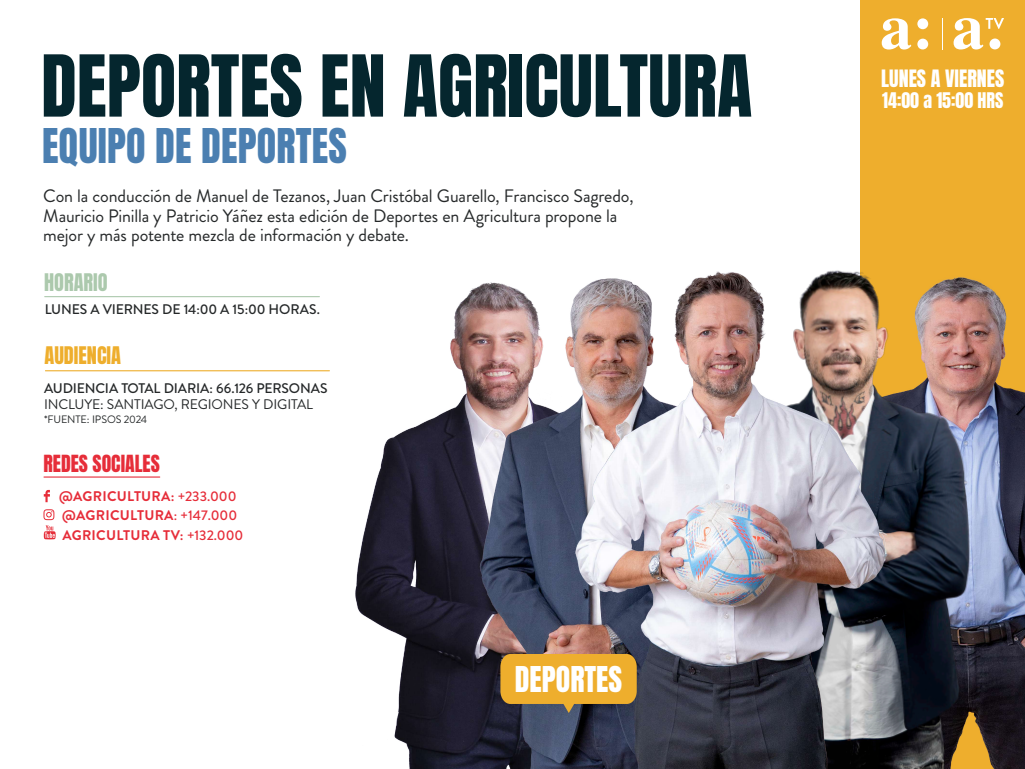
<style>
.page{position:relative;width:1025px;height:769px;background:#fff}
.page>*{position:absolute;margin:0;border:0;box-sizing:border-box;transform-origin:0 0}
.t1{font:72.5px "Anton";color:#05262e}
.t2{font:40px "Anton";letter-spacing:.005em;color:#4b7fb1}
.t3{font:29.7px "Anton";color:#fff}
.t4{font:20.25px "Anton";color:#eeae2d}
.t5{font:20.25px "Anton";color:#acc9ad}
.t6{font:20px "Anton";color:#fff}
.t7{font:19.75px "Anton";color:#e62d39}
.t8{font:18px/19.5px "Brandon Grotesque";letter-spacing:-.01em;color:#252829}
.t9{font:18px "Anton";color:#fff}
.t10{font:700 14px/19.6px "Brandon Grotesque";letter-spacing:.02em;color:#e62d39}
.t11{font:500 13.95px "Brandon Grotesque";letter-spacing:-.01em;color:#252829}
.t12{font:13.95px "Brandon Grotesque";letter-spacing:-.01em;color:#252829}
.t13{font:10.75px "Brandon Grotesque";letter-spacing:-.015em;color:#252829}
.s1{font-weight:500}
</style>
<div class="page">
<div style="left:860px;top:0;width:164px;height:769px;background:#eeae2d"></div>
<img style="left:975px;top:280px;width:49px;height:489px">
<hr style="left:45px;top:370px;width:285px;height:1px;background:#eeae2d">
<hr style="left:44px;top:296px;width:276px;height:1px;background:#acc9ad">
<img style="left:305px;top:296px;width:136px;height:473px">
<img style="left:441px;top:282px;width:102px;height:487px">
<img style="left:916px;top:277px;width:59px;height:492px">
<img style="left:543px;top:270px;width:373px;height:499px">
<svg style="left:500px;top:654px;width:136px;height:59px;background:#cf9a32"></svg>
<hr style="left:43px;top:476px;width:117px;height:2px;background:#e62d39">
<svg style="left:44px;top:490px;width:6px;height:12px"></svg>
<svg style="left:43px;top:509px;width:13px;height:30px"></svg>
<svg style="left:881px;top:18px;width:30px;height:32px"></svg>
<svg style="left:917px;top:18px;width:11px;height:31px"></svg>
<hr style="left:942px;top:18px;width:1px;height:32px;background:#fff">
<svg style="left:953px;top:18px;width:51px;height:31px"></svg>
<h1 class="t1" style="left:41px;top:49px;width:712px">DEPORTES EN AGRICULTURA</h1>
<h2 class="t2" style="left:42px;top:125px;width:306px">EQUIPO DE DEPORTES</h2>
<p class="t8" style="left:43px;top:186px;width:592px">Con la conducción de Manuel de Tezanos, Juan Cristóbal Guarello, Francisco Sagredo,<br>Mauricio Pinilla y Patricio Yáñez esta edición de Deportes en Agricultura propone la mejor y más potente mezcla de información y debate.</p>
<p class="t5" style="left:44px;top:273px;width:65px">HORARIO</p>
<p class="t11" style="left:45px;top:300px;width:277px">LUNES A VIERNES DE 14:00 A 15:00 HORAS.</p>
<p class="t4" style="left:44px;top:345px;width:78px">AUDIENCIA</p>
<p class="t11" style="left:44px;top:378px;width:285px">AUDIENCIA TOTAL DIARIA: 66.126 PERSONAS</p>
<p class="t12" style="left:44px;top:395px;width:270px">INCLUYE: SANTIAGO, REGIONES Y DIGITAL</p>
<p class="t13" style="left:44px;top:412px;width:105px">*FUENTE: IPSOS 2024</p>
<p class="t7" style="left:43px;top:453px;width:118px">REDES SOCIALES</p>
<p class="t10" style="left:59px;top:486px;width:186px">@AGRICULTURA: <span class="s1">+233.000 </span>@AGRICULTURA<span class="s1">: +147.000<br></span>AGRICULTURA TV: <span class="s1">+132.000</span></p>
<h3 class="t3" style="left:515px;top:665px;width:109px">DEPORTES</h3>
<p class="t6" style="left:881px;top:69px;width:125px">LUNES A VIERNES</p>
<p class="t9" style="left:882px;top:91px;width:123px">14:00 a 15:00 HRS</p>
</div>
